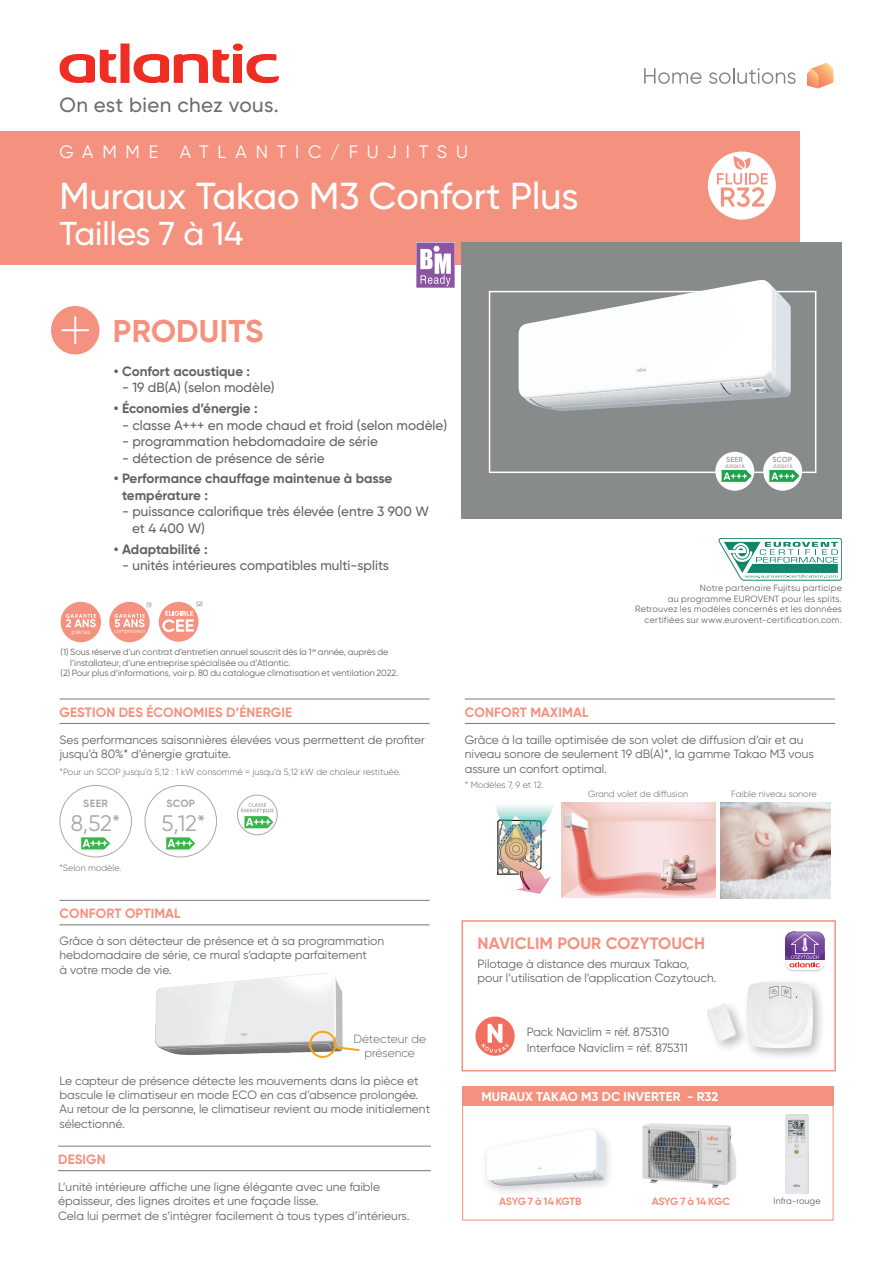
<style>
.page{position:relative;width:893px;height:1263px;background:#fff}
.page>*{position:absolute;margin:0;border:0;box-sizing:border-box;transform-origin:0 0}
.nom_de_chapitre_et_t{font:500 37.5px "Gilroy";color:#fff}
.nom_de_chapitre_et_t-2{font:500 33px "Gilroy";color:#fff}
.produit__titre{font:700 31.5px "Gilroy";letter-spacing:.01em;color:#f5927f}
.t1{font:22.5px "Gilroy";color:#a8a9ad}
.t2{font:500 20.55px "Gilroy";letter-spacing:.02em;color:#6c6d70}
.nom_de_chapitre_et_t-3{font:18px "Gilroy";letter-spacing:.49em;color:#fff}
.produit_2018_gras{font:700 16.5px "Gilroy";letter-spacing:.01em;color:#f5927f}
.produit_2018_gras-2{font:500 13.5px/16.5px "Gilroy";color:#636366}
.produit_2018_gras-3{font:700 13.5px/16.5px "Gilroy";color:#636366}
.titre_rubrique___tex{font:700 13.5px "Gilroy";letter-spacing:.01em;color:#f5927f}
.produit_2018_gras-4{font:700 12.75px "Gilroy";letter-spacing:.01em;color:#fff}
.BODY_regular{font:12px/14.4px "Gilroy";color:#636366}
.BODY_regular-2{font:300 11.85px/14.2px "Gilroy";color:#636366;text-align:center}
.LEGENDE_TABLO{font:700 10.5px "Gilroy";letter-spacing:-.03em;color:#f5927f}
.t3{font:700 10.5px "Gilroy";letter-spacing:.025em;color:#a8a9ad}
.LEGENDE_TABLO-2{font:9px/10.8px "Gilroy";color:#636366}
.LEGENDE_TABLO-3{font:9px/10.5px "Gilroy";letter-spacing:.025em;color:#636366;text-align:right}
.BODY_regular-3{font:300 9px "Gilroy";color:#636366}
.t4{font:7.95px "Koz Go Pr 6 N";color:#231f20}
.t5{font:6.15px "Gilroy";color:#636366}
</style>
<div class="page">
<svg style="left:644px;top:68px;width:58px;height:16px"></svg>
<svg style="left:709px;top:68px;width:87px;height:16px"></svg>
<svg style="left:807px;top:63px;width:26px;height:25px"></svg>
<svg style="left:60px;top:43px;width:219px;height:41px"></svg>
<div style="left:0;top:131px;width:799px;height:134px;background:#f5927f"></div>
<div style="left:461px;top:243px;width:381px;height:276px;background:#888b8c"></div>
<div style="left:489px;top:291px;width:327px;height:182px;border:2px solid #fff"></div>
<svg style="left:719px;top:538px;width:123px;height:42px"></svg>
<div style="left:51px;top:306px;width:48px;height:48px;background:#f5927f;border-radius:50%"></div>
<svg style="left:61px;top:316px;width:28px;height:28px"></svg>
<img style="left:517px;top:280px;width:274px;height:131px">
<div style="left:715px;top:452px;width:39px;height:39px;background:#fff;border-radius:50%"></div>
<svg style="left:722px;top:457px;width:30px;height:25px"></svg>
<div style="left:763px;top:452px;width:39px;height:39px;background:#fff;border-radius:50%"></div>
<svg style="left:769px;top:457px;width:31px;height:25px"></svg>
<div style="left:461px;top:920px;width:375px;height:151px;border:2px solid #f5927f"></div>
<div style="left:703px;top:978px;width:124px;height:84px;background:#231f20;opacity:.3"></div>
<img style="left:704px;top:982px;width:109px;height:74px">
<svg style="left:475px;top:1016px;width:40px;height:40px"></svg>
<svg style="left:481px;top:1024px;width:28px;height:29px"></svg>
<svg style="left:785px;top:931px;width:40px;height:40px"></svg>
<svg style="left:416px;top:243px;width:39px;height:45px;background:#b794c5"></svg>
<hr style="left:60px;top:698px;width:369px;height:1px;background:#808285">
<hr style="left:60px;top:723px;width:369px;height:1px;background:#808285">
<hr style="left:465px;top:698px;width:370px;height:1px;background:#808285">
<hr style="left:465px;top:723px;width:370px;height:1px;background:#808285">
<div style="left:237px;top:795px;width:41px;height:40px;border:1px solid #a8a9ad;border-radius:50%"></div>
<svg style="left:241px;top:803px;width:33px;height:25px"></svg>
<img style="left:720px;top:803px;width:110px;height:95px">
<img style="left:561px;top:803px;width:154px;height:94px">
<img style="left:496px;top:805px;width:58px;height:89px">
<svg style="left:81px;top:837px;width:29px;height:12px"></svg>
<div style="left:60px;top:785px;width:72px;height:72px;border:1px solid #a8a9ad;border-radius:50%"></div>
<svg style="left:166px;top:837px;width:29px;height:12px"></svg>
<div style="left:145px;top:785px;width:72px;height:72px;border:1px solid #a8a9ad;border-radius:50%"></div>
<hr style="left:60px;top:900px;width:369px;height:1px;background:#808285">
<hr style="left:60px;top:924px;width:369px;height:1px;background:#808285">
<img style="left:155px;top:973px;width:188px;height:82px">
<svg style="left:309px;top:1030px;width:51px;height:28px"></svg>
<hr style="left:58px;top:1145px;width:373px;height:2px;background:#808285">
<hr style="left:58px;top:1170px;width:373px;height:1px;background:#808285">
<div style="left:462px;top:1086px;width:371px;height:19px;background:#f5927f"></div>
<img style="left:643px;top:1123px;width:93px;height:65px">
<div style="left:480px;top:1124px;width:134px;height:73px;background:#231f20;opacity:.2"></div>
<img style="left:487px;top:1129px;width:117px;height:57px">
<img style="left:785px;top:1114px;width:24px;height:80px">
<div style="left:109px;top:602px;width:41px;height:40px;background:#f5927f;border-radius:50%"></div>
<svg style="left:114px;top:614px;width:31px;height:20px"></svg>
<div style="left:61px;top:602px;width:40px;height:40px;background:#f5927f;border-radius:50%"></div>
<svg style="left:66px;top:614px;width:30px;height:21px"></svg>
<div style="left:159px;top:602px;width:40px;height:40px;background:#f5927f;border-radius:50%"></div>
<svg style="left:162px;top:611px;width:32px;height:21px"></svg>
<div style="left:708px;top:152px;width:68px;height:68px;background:#fff;border-radius:50%"></div>
<svg style="left:717px;top:156px;width:51px;height:51px"></svg>
<h3 class="t2" style="left:60px;top:92px;width:221px">On est bien chez vous.</h3>
<p class="nom_de_chapitre_et_t-3" style="left:60px;top:141px;width:410px">GAMME ATLANTIC/FUJITSU</p>
<p class="nom_de_chapitre_et_t" style="left:60px;top:172px;width:521px">Muraux Takao M3 Confort Plus</p>
<p class="nom_de_chapitre_et_t-2" style="left:60px;top:213px;width:185px">Tailles 7 à 14</p>
<p class="produit__titre" style="left:113px;top:311px;width:152px">PRODUITS</p>
<p class="produit_2018_gras-3" style="left:114px;top:363px;width:138px">• Confort acoustique :</p>
<p class="produit_2018_gras-2" style="left:122px;top:379px;width:154px">- 19 dB(A) (selon modèle)</p>
<p class="produit_2018_gras-3" style="left:114px;top:400px;width:145px">• Économies d’énergie :</p>
<p class="produit_2018_gras-2" style="left:122px;top:416px;width:327px">- classe A+++ en mode chaud et froid (selon modèle)</p>
<p class="produit_2018_gras-2" style="left:122px;top:433px;width:257px">- programmation hebdomadaire de série</p>
<p class="produit_2018_gras-2" style="left:122px;top:449px;width:204px">- détection de présence de série</p>
<p class="produit_2018_gras-3" style="left:122px;top:470px;width:272px;text-indent:-8px">• Performance chauffage maintenue à basse température :</p>
<p class="produit_2018_gras-2" style="left:132px;top:503px;width:298px;text-indent:-10px">- puissance calorifique très élevée (entre 3 900 W et 4 400 W)</p>
<p class="produit_2018_gras-3" style="left:114px;top:541px;width:95px">• Adaptabilité :</p>
<p class="produit_2018_gras-2" style="left:122px;top:557px;width:268px">- unités intérieures compatibles multi-splits</p>
<p class="t5" style="left:146px;top:601px;width:7px">(1)</p>
<p class="t5" style="left:196px;top:600px;width:8px">(2)</p>
<p class="LEGENDE_TABLO-2" style="left:70px;top:646px;width:320px;text-indent:-10px">(1) Sous réserve d’un contrat d’entretien annuel souscrit dès la 1<sup>re</sup> année, auprès de l’installateur, d’une entreprise spécialisée ou d’Atlantic.</p>
<p class="LEGENDE_TABLO-2" style="left:61px;top:668px;width:339px">(2) Pour plus d’informations, voir p. 80 du catalogue climatisation et ventilation 2022.</p>
<p class="titre_rubrique___tex" style="left:60px;top:703px;width:234px">GESTION DES ÉCONOMIES D’ÉNERGIE</p>
<p class="BODY_regular" style="left:60px;top:732px;width:367px">Ses performances saisonnières élevées vous permettent de profiter jusqu’à 80%* d’énergie gratuite.</p>
<p class="BODY_regular-3" style="left:60px;top:766px;width:343px">*Pour un SCOP jusqu’à 5,12 : 1 kW consommé = jusqu’à 5,12 kW de chaleur restituée.</p>
<p class="t3" style="left:83px;top:797px;width:26px">SEER</p>
<p class="t1" style="left:71px;top:809px;width:52px">8,52*</p>
<p class="BODY_regular-3" style="left:60px;top:862px;width:63px">*Selon modèle.</p>
<p class="t3" style="left:166px;top:797px;width:30px">SCOP</p>
<p class="t1" style="left:162px;top:809px;width:46px">5,12*</p>
<p class="titre_rubrique___tex" style="left:60px;top:905px;width:123px">CONFORT OPTIMAL</p>
<p class="BODY_regular" style="left:60px;top:933px;width:326px">Grâce à son détecteur de présence et à sa programmation hebdomadaire de série, ce mural s’adapte parfaitement<br>à votre mode de vie.</p>
<p class="BODY_regular-2" style="left:353px;top:1031px;width:74px">Détecteur de présence</p>
<p class="BODY_regular" style="left:60px;top:1073px;width:372px">Le capteur de présence détecte les mouvements dans la pièce et bascule le climatiseur en mode ECO en cas d’absence prolongée.<br>Au retour de la personne, le climatiseur revient au mode initialement sélectionné.</p>
<p class="titre_rubrique___tex" style="left:58px;top:1150px;width:49px">DESIGN</p>
<p class="BODY_regular" style="left:58px;top:1179px;width:353px">L’unité intérieure affiche une ligne élégante avec une faible épaisseur, des lignes droites et une façade lisse.<br>Cela lui permet de s’intégrer facilement à tous types d’intérieurs.</p>
<p class="LEGENDE_TABLO-3" style="left:635px;top:583px;width:208px">Notre partenaire Fujitsu participe<br>au programme EUROVENT pour les splits.<br>Retrouvez les modèles concernés et les données certifiées sur www.eurovent-certification.com.</p>
<p class="titre_rubrique___tex" style="left:465px;top:703px;width:125px">CONFORT MAXIMAL</p>
<p class="BODY_regular" style="left:465px;top:732px;width:351px">Grâce à la taille optimisée de son volet de diffusion d’air et au niveau sonore de seulement 19 dB(A)*, la gamme Takao M3 vous assure un confort optimal.</p>
<p class="BODY_regular-3" style="left:465px;top:779px;width:80px">* Modèles 7, 9 et 12.</p>
<p class="BODY_regular-3" style="left:588px;top:788px;width:101px">Grand volet de diffusion</p>
<p class="BODY_regular-3" style="left:731px;top:788px;width:87px">Faible niveau sonore</p>
<p class="t4" style="left:464px;top:763px;width:46px">high density</p>
<p class="produit_2018_gras" style="left:478px;top:933px;width:229px">NAVICLIM POUR COZYTOUCH</p>
<p class="BODY_regular" style="left:478px;top:956px;width:240px">Pilotage à distance des muraux Takao, pour l’utilisation de l’application Cozytouch.</p>
<p class="BODY_regular" style="left:527px;top:1024px;width:144px">Pack Naviclim = réf. 875310</p>
<p class="BODY_regular" style="left:527px;top:1041px;width:162px">Interface Naviclim = réf. 875311</p>
<p class="produit_2018_gras-4" style="left:481px;top:1088px;width:238px">MURAUX TAKAO M3 DC INVERTER - R32</p>
<p class="LEGENDE_TABLO" style="left:499px;top:1194px;width:84px">ASYG 7 à 14 KGTB</p>
<p class="LEGENDE_TABLO" style="left:652px;top:1194px;width:80px">ASYG 7 à 14 KGC</p>
<p class="LEGENDE_TABLO-2" style="left:774px;top:1196px;width:48px">Infra-rouge</p>
</div>
